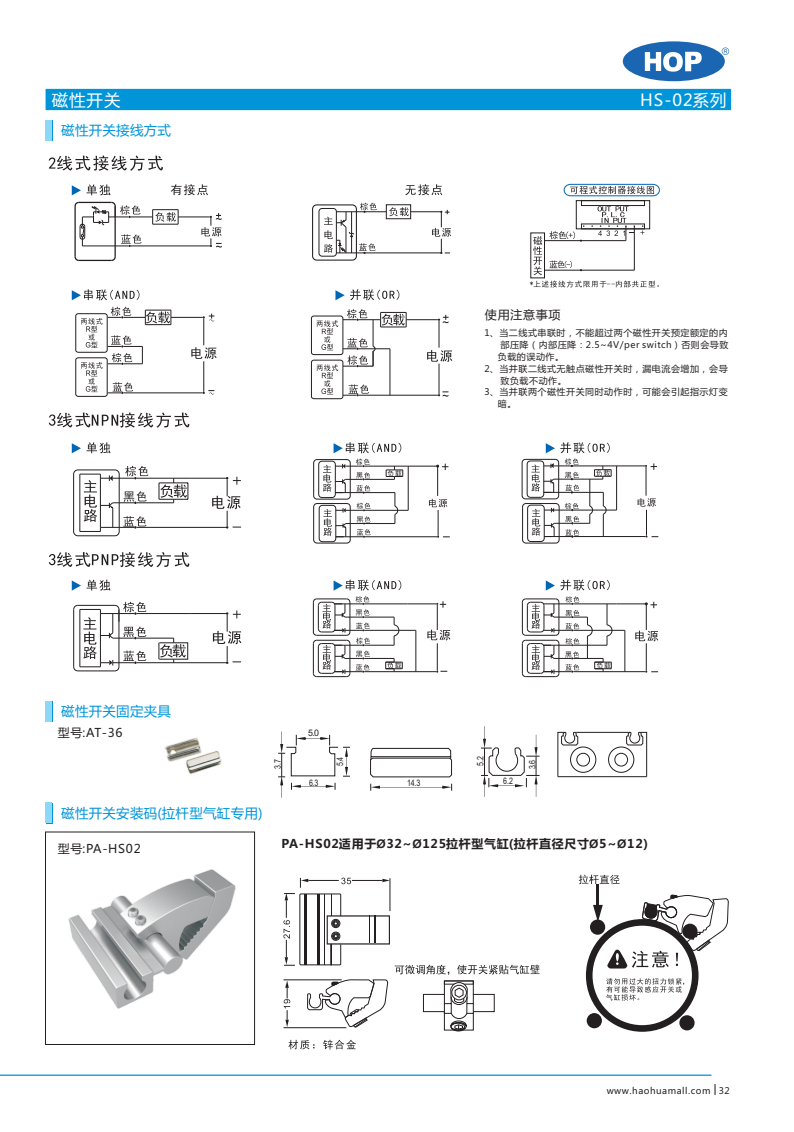
<style>
.page{position:relative;width:794px;height:1132px;background:#fff}
.page>*{position:absolute;margin:0;border:0;box-sizing:border-box;transform-origin:0 0}
.t1{font:16.5px "Microsoft Ya Hei";letter-spacing:.06em;color:#fff}
.t2{font:13.5px "Microsoft Ya Hei";letter-spacing:.02em;color:#0095d9}
.t3{font:700 12px "Microsoft Ya Hei";letter-spacing:.06em;color:#231f20}
.t4{font:12px "Microsoft Ya Hei";letter-spacing:.06em;color:#231f20}
.t5{font:9px "Microsoft Ya Hei";letter-spacing:.06em;color:#231f20}
.t6{font:9px "Arial";color:#231f20;scale:.78 1}
.t7{font:9px "Arial";color:#231f20}
.s1{font-family:"Arial"}
</style>
<div class="page">
<div style="left:623px;top:41px;width:102px;height:40px;background:#1a66b2;border-radius:50%"></div>
<svg style="left:722px;top:47px;width:7px;height:8px"></svg>
<svg style="left:645px;top:52px;width:57px;height:20px"></svg>
<svg style="left:0;top:1074px;width:711px;height:1px"></svg>
<div style="left:46px;top:89px;width:685px;height:21px;background:#0095d9"></div>
<svg style="left:74px;top:257px;width:6px;height:5px"></svg>
<svg style="left:110px;top:257px;width:6px;height:4px"></svg>
<hr style="left:178px;top:216px;width:32px;height:1px;background:#231f20">
<hr style="left:131px;top:245px;width:79px;height:1px;background:#231f20">
<hr style="left:114px;top:206px;width:2px;height:51px;background:#231f20">
<hr style="left:79px;top:260px;width:32px;height:1px;background:#231f20">
<hr style="left:74px;top:206px;width:2px;height:51px;background:#231f20">
<svg style="left:74px;top:201px;width:105px;height:46px"></svg>
<hr style="left:79px;top:202px;width:32px;height:1px;background:#231f20">
<svg style="left:201px;top:213px;width:21px;height:34px"></svg>
<div style="left:312px;top:204px;width:45px;height:56px;border:1px solid #231f20;border-radius:4px"></div>
<div style="left:319px;top:208px;width:18px;height:48px;border:1px solid #231f20;border-radius:3px"></div>
<hr style="left:336px;top:211px;width:50px;height:1px;background:#231f20">
<hr style="left:336px;top:252px;width:106px;height:1px;background:#231f20">
<div style="left:386px;top:204px;width:25px;height:15px;border:1px solid #231f20"></div>
<svg style="left:389px;top:207px;width:20px;height:9px"></svg>
<svg style="left:432px;top:210px;width:19px;height:44px"></svg>
<hr style="left:411px;top:211px;width:30px;height:1px;background:#231f20">
<svg style="left:324px;top:203px;width:53px;height:51px"></svg>
<hr style="left:171px;top:317px;width:32px;height:1px;background:#231f20">
<hr style="left:123px;top:392px;width:80px;height:1px;background:#231f20">
<hr style="left:203px;top:361px;width:1px;height:30px;background:#231f20">
<svg style="left:203px;top:390px;width:11px;height:4px"></svg>
<svg style="left:191px;top:313px;width:26px;height:46px"></svg>
<div style="left:75px;top:313px;width:32px;height:39px;border:1px solid #231f20;border-radius:2px"></div>
<svg style="left:81px;top:306px;width:91px;height:88px"></svg>
<div style="left:75px;top:357px;width:32px;height:39px;border:1px solid #231f20;border-radius:2px"></div>
<hr style="left:439px;top:363px;width:1px;height:31px;background:#231f20">
<hr style="left:359px;top:395px;width:79px;height:1px;background:#231f20">
<hr style="left:406px;top:319px;width:32px;height:1px;background:#231f20">
<svg style="left:438px;top:391px;width:10px;height:5px"></svg>
<svg style="left:427px;top:315px;width:25px;height:47px"></svg>
<div style="left:311px;top:315px;width:32px;height:40px;border:1px solid #231f20;border-radius:2px"></div>
<svg style="left:317px;top:309px;width:90px;height:87px"></svg>
<div style="left:311px;top:359px;width:32px;height:40px;border:1px solid #231f20;border-radius:2px"></div>
<div style="left:73px;top:469px;width:46px;height:67px;border:1px solid #231f20;border-radius:4px"></div>
<hr style="left:79px;top:474px;width:1px;height:57px;background:#231f20">
<hr style="left:190px;top:477px;width:36px;height:1px;background:#231f20">
<hr style="left:137px;top:477px;width:53px;height:1px;background:#231f20">
<hr style="left:137px;top:527px;width:89px;height:1px;background:#231f20">
<hr style="left:137px;top:502px;width:37px;height:1px;background:#231f20">
<svg style="left:159px;top:478px;width:30px;height:24px"></svg>
<svg style="left:212px;top:476px;width:29px;height:52px"></svg>
<svg style="left:80px;top:466px;width:68px;height:66px"></svg>
<div style="left:313px;top:459px;width:37px;height:40px;border:1px solid #231f20;border-radius:3px"></div>
<div style="left:313px;top:503px;width:37px;height:40px;border:1px solid #231f20;border-radius:3px"></div>
<div style="left:522px;top:459px;width:37px;height:40px;border:1px solid #231f20;border-radius:3px"></div>
<div style="left:522px;top:503px;width:37px;height:40px;border:1px solid #231f20;border-radius:3px"></div>
<hr style="left:137px;top:637px;width:37px;height:1px;background:#231f20">
<hr style="left:137px;top:662px;width:89px;height:1px;background:#231f20">
<hr style="left:137px;top:613px;width:53px;height:1px;background:#231f20">
<hr style="left:190px;top:613px;width:36px;height:1px;background:#231f20">
<svg style="left:159px;top:638px;width:29px;height:24px"></svg>
<svg style="left:213px;top:610px;width:28px;height:53px"></svg>
<svg style="left:73px;top:601px;width:73px;height:70px"></svg>
<hr style="left:364px;top:616px;width:30px;height:1px;background:#231f20">
<hr style="left:364px;top:603px;width:43px;height:1px;background:#231f20">
<hr style="left:364px;top:629px;width:52px;height:1px;background:#231f20">
<hr style="left:364px;top:671px;width:72px;height:1px;background:#231f20">
<hr style="left:364px;top:644px;width:30px;height:1px;background:#231f20">
<hr style="left:364px;top:658px;width:30px;height:1px;background:#231f20">
<svg style="left:385px;top:601px;width:65px;height:71px"></svg>
<svg style="left:313px;top:596px;width:57px;height:81px"></svg>
<svg style="left:522px;top:596px;width:136px;height:81px"></svg>
<svg style="left:49px;top:155px;width:114px;height:16px"></svg>
<svg style="left:49px;top:412px;width:140px;height:15px"></svg>
<svg style="left:72px;top:580px;width:9px;height:10px"></svg>
<svg style="left:87px;top:579px;width:23px;height:11px"></svg>
<svg style="left:333px;top:579px;width:68px;height:11px"></svg>
<svg style="left:546px;top:579px;width:64px;height:11px"></svg>
<svg style="left:49px;top:552px;width:140px;height:15px"></svg>
<svg style="left:72px;top:443px;width:9px;height:10px"></svg>
<svg style="left:87px;top:442px;width:23px;height:11px"></svg>
<svg style="left:318px;top:442px;width:132px;height:100px"></svg>
<svg style="left:526px;top:442px;width:132px;height:100px"></svg>
<svg style="left:72px;top:185px;width:9px;height:10px"></svg>
<svg style="left:87px;top:184px;width:23px;height:11px"></svg>
<svg style="left:72px;top:289px;width:67px;height:11px"></svg>
<svg style="left:335px;top:289px;width:64px;height:11px"></svg>
<svg style="left:171px;top:184px;width:37px;height:11px"></svg>
<svg style="left:405px;top:184px;width:37px;height:11px"></svg>
<svg style="left:563px;top:183px;width:97px;height:13px"></svg>
<div style="left:581px;top:200px;width:64px;height:6px;border:1px solid #231f20"></div>
<svg style="left:530px;top:206px;width:129px;height:81px"></svg>
<div style="left:46px;top:120px;width:6px;height:21px;background:#8dd7f7"></div>
<div style="left:46px;top:119px;width:6px;height:21px;background:#8dd7f7"></div>
<div style="left:46px;top:802px;width:6px;height:21px;background:#8dd7f7"></div>
<svg style="left:288px;top:1039px;width:68px;height:10px"></svg>
<div style="left:45px;top:831px;width:210px;height:213px;border:1px solid #231f20"></div>
<svg style="left:586px;top:893px;width:143px;height:138px"></svg>
<hr style="left:597px;top:884px;width:2px;height:20px;background:#231f20">
<svg style="left:283px;top:877px;width:256px;height:154px"></svg>
<svg style="left:579px;top:874px;width:40px;height:9px"></svg>
<img style="left:68px;top:869px;width:168px;height:140px">
<img style="left:164px;top:738px;width:58px;height:36px">
<div style="left:46px;top:700px;width:6px;height:21px;background:#8dd7f7"></div>
<svg style="left:370px;top:747px;width:82px;height:30px"></svg>
<svg style="left:370px;top:783px;width:82px;height:7px"></svg>
<svg style="left:278px;top:731px;width:72px;height:66px"></svg>
<svg style="left:481px;top:726px;width:58px;height:70px"></svg>
<svg style="left:557px;top:731px;width:90px;height:46px"></svg>
<h1 class="t1" style="left:52px;top:92px;width:70px">磁性开关</h1>
<h1 class="t1" style="left:640px;top:92px;width:88px">HS-02系列</h1>
<h2 class="t2" style="left:61px;top:124px;width:111px">磁性开关接线方式</h2>
<h3 class="t4" style="left:485px;top:309px;width:77px">使用注意事项</h3>
<p class="t5" style="left:484px;top:328px;width:245px">1、当二线式串联时，不能超过两个磁性开关预定额定的内</p>
<p class="t5" style="left:500px;top:340px;width:229px">部压降（内部压降：2.5~4V/per switch）否则会导致</p>
<p class="t5" style="left:498px;top:352px;width:68px">负载的误动作。</p>
<p class="t5" style="left:484px;top:364px;width:245px">2、当并联二线式无触点磁性开关时，漏电流会增加，会导</p>
<p class="t5" style="left:500px;top:376px;width:68px">致负载不动作。</p>
<p class="t5" style="left:484px;top:388px;width:245px">3、当并联两个磁性开关同时动作时，可能会引起指示灯变</p>
<p class="t5" style="left:498px;top:400px;width:20px">暗。</p>
<h2 class="t2" style="left:61px;top:705px;width:111px">磁性开关固定夹具</h2>
<h3 class="t4" style="left:58px;top:727px;width:66px">型号:AT-36</h3>
<p class="t7" style="left:308px;top:729px;width:13px">5.0</p>
<p class="t6" style="left:274px;top:768px;width:13px;rotate:-90deg">3.7</p>
<p class="t6" style="left:337px;top:765px;width:13px;rotate:-90deg">5.4</p>
<p class="t6" style="left:309px;top:778px;width:13px">6.3</p>
<p class="t6" style="left:477px;top:765px;width:14px;rotate:-90deg">5.2</p>
<p class="t6" style="left:529px;top:768px;width:13px;rotate:-90deg">3.6</p>
<p class="t6" style="left:407px;top:778px;width:18px">14.3</p>
<p class="t6" style="left:503px;top:777px;width:14px">6.2</p>
<h2 class="t2" style="left:61px;top:806px;width:203px">磁性开关安装码(拉杆型气缸专用)</h2>
<h3 class="t4" style="left:58px;top:843px;width:84px">型号:PA-HS02</h3>
<h3 class="t3" style="left:281px;top:837px;width:368px">PA-HS02适用于<span class="s1">Ø</span>32~<span class="s1">Ø</span>125拉杆型气缸(拉杆直径尺寸<span class="s1">Ø</span>5~<span class="s1">Ø</span>12)</h3>
<p class="t5" style="left:607px;top:1086px;width:125px">www.haohuamall.com ▏32</p>
</div>
